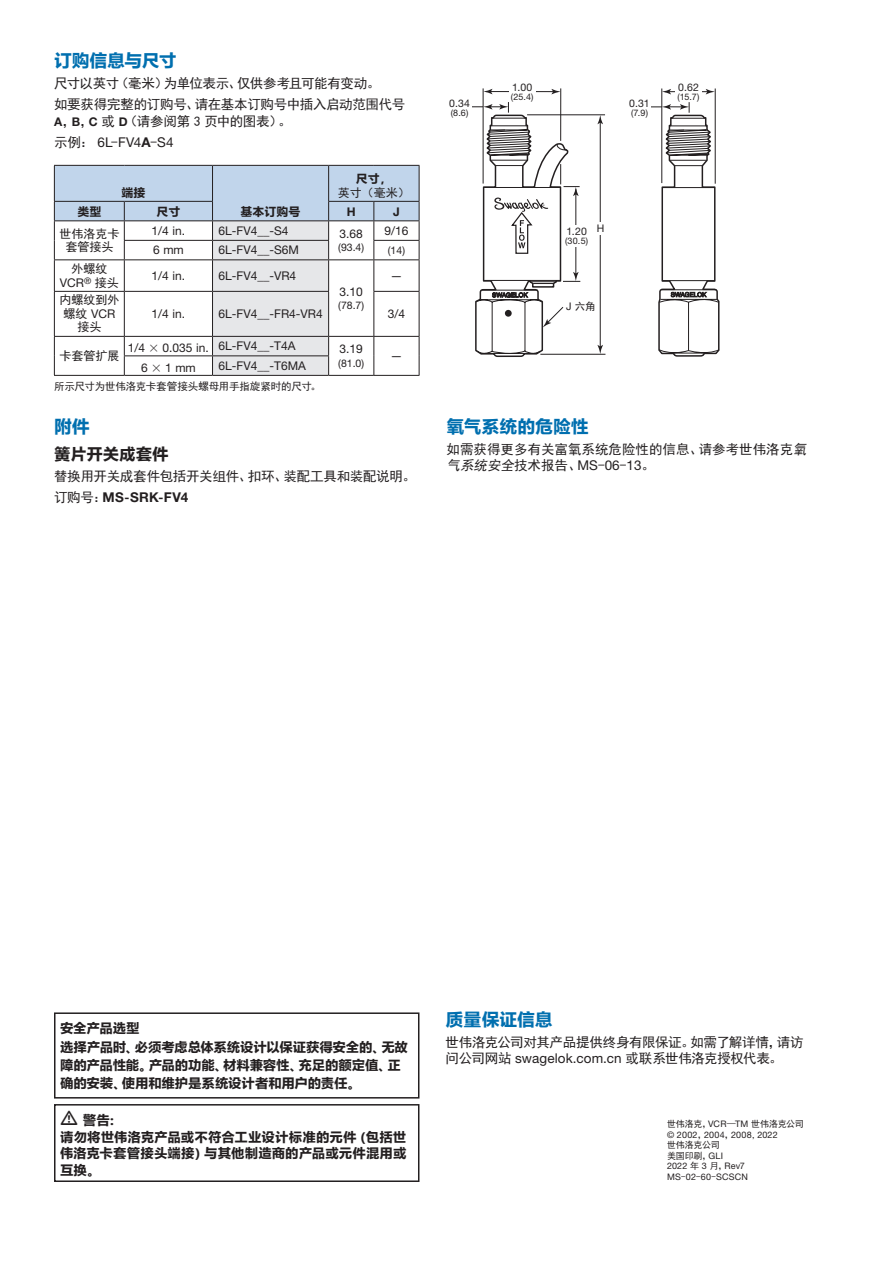
<style>
.page{position:relative;width:893px;height:1263px;background:#fff}
.page>*{position:absolute;margin:0;border:0;box-sizing:border-box;transform-origin:0 0}
.t1{font:700 18px "Sim Hei";letter-spacing:-.015em;color:#006faf}
.t2{font:700 16.5px "Sim Hei";letter-spacing:-.005em;color:#231f20}
.t3{font:13.5px/16.5px "Sim Hei";letter-spacing:-.02em;color:#231f20}
.t4{font:700 13.5px/16.5px "Sim Hei";letter-spacing:-.01em;color:#231f20}
.t5{font:13.5px/16.5px "Sim Hei";color:#231f20}
.t6{font:700 13.5px "Helvetica Neue LT Std";letter-spacing:.02em;color:#231f20}
.t7{font:13.5px "Helvetica Neue LT Std";letter-spacing:.015em;color:#231f20}
.t8{font:12px "Helvetica Neue LT Std";color:#231f20}
.t9{font:12px/13.5px "Sim Hei";color:#231f20;text-align:center}
.t10{font:700 12px "Sim Hei";color:#231f20}
.t11{font:700 12px "Helvetica Neue LT Std";color:#231f20}
.t12{font:10.5px "Helvetica Neue LT Std";color:#231f20}
.t13{font:10.5px "Sim Hei";letter-spacing:-.01em;color:#231f20}
.t14{font:9px/10.5px "Helvetica Neue LT Std";letter-spacing:.02em;color:#231f20}
.t15{font:9px/10.5px "Sim Hei";letter-spacing:-.025em;color:#231f20}
.s1{font-family:"Helvetica Neue LT Std";font-weight:700;font-size:12px}
.s2{font-family:"Sim Hei"}
.s3{font-weight:700}
.s4{font-family:"Sim Hei";font-weight:400}
.s5{font-family:"Helvetica Neue LT Std"}
.s6{font-style:italic}
</style>
<div class="page">
<div style="left:54px;top:1012px;width:365px;height:86px;border:2px solid #231f20"></div>
<div style="left:54px;top:1104px;width:365px;height:78px;border:2px solid #231f20"></div>
<svg style="left:651px;top:102px;width:69px;height:255px"></svg>
<hr style="left:665px;top:91px;width:45px;height:1px;background:#231f20">
<svg style="left:706px;top:89px;width:9px;height:5px"></svg>
<svg style="left:662px;top:89px;width:9px;height:5px"></svg>
<hr style="left:715px;top:88px;width:1px;height:96px;background:#231f20">
<hr style="left:661px;top:88px;width:1px;height:95px;background:#231f20">
<div style="left:675px;top:81px;width:27px;height:21px;background:#fff"></div>
<hr style="left:486px;top:91px;width:71px;height:1px;background:#231f20">
<svg style="left:551px;top:89px;width:9px;height:5px"></svg>
<svg style="left:484px;top:89px;width:8px;height:5px"></svg>
<hr style="left:560px;top:88px;width:1px;height:53px;background:#231f20">
<hr style="left:527px;top:114px;width:78px;height:1px;background:#231f20">
<hr style="left:540px;top:354px;width:65px;height:1px;background:#231f20">
<hr style="left:600px;top:119px;width:1px;height:231px;background:#231f20">
<svg style="left:597px;top:115px;width:6px;height:9px"></svg>
<svg style="left:597px;top:345px;width:6px;height:9px"></svg>
<hr style="left:483px;top:88px;width:1px;height:96px;background:#231f20">
<svg style="left:472px;top:102px;width:108px;height:255px"></svg>
<div style="left:509px;top:81px;width:26px;height:21px;background:#fff"></div>
<div style="left:593px;top:222px;width:15px;height:13px;background:#fff"></div>
<div style="left:564px;top:225px;width:25px;height:21px;background:#fff"></div>
<div style="left:565px;top:300px;width:33px;height:13px;background:#fff"></div>
<hr style="left:124px;top:375px;width:89px;height:1px;background:#231f20">
<hr style="left:213px;top:375px;width:116px;height:1px;background:#231f20">
<hr style="left:329px;top:375px;width:45px;height:1px;background:#231f20">
<hr style="left:374px;top:375px;width:45px;height:1px;background:#231f20">
<hr style="left:54px;top:375px;width:70px;height:1px;background:#231f20">
<svg style="left:54px;top:165px;width:366px;height:210px"></svg>
<h1 class="t1" style="left:54px;top:50px;width:124px">订购信息与尺寸</h1>
<p class="t3" style="left:54px;top:73px;width:353px;line-height:21px">尺寸以英寸（毫米）为单位表示、仅供参考且可能有变动。<br>如要获得完整的订购号、请在基本订购号中插入启动范围代号</p>
<p class="t3" style="left:54px;top:113px;width:239px"><span class="s1">A</span>，<span class="s1">B</span>，<span class="s1">C</span> 或 <span class="s1">D</span>（请参阅第 3 页中的图表）。</p>
<p class="t7" style="left:54px;top:134px;width:121px"><span class="s2">示例：</span> 6L<span class="s2">-</span>FV4<span class="s3">A</span><span class="s2">-</span>S4</p>
<p class="t10" style="left:121px;top:185px;width:25px">端接</p>
<p class="t10" style="left:356px;top:172px;width:37px">尺寸，</p>
<p class="t9" style="left:338px;top:186px;width:73px">英寸（毫米）</p>
<p class="t10" style="left:241px;top:205px;width:61px">基本订购号</p>
<p class="t10" style="left:77px;top:205px;width:25px">类型</p>
<p class="t10" style="left:156px;top:205px;width:25px">尺寸</p>
<p class="t11" style="left:347px;top:205px;width:10px">H</p>
<p class="t11" style="left:393px;top:205px;width:8px">J</p>
<p class="t9" style="left:59px;top:227px;width:61px">世伟洛克卡套管接头</p>
<p class="t8" style="left:152px;top:223px;width:35px">1/4 in.</p>
<p class="t8" style="left:219px;top:223px;width:72px">6L-FV4__-S4</p>
<p class="t8" style="left:340px;top:226px;width:25px">3.68</p>
<p class="t8" style="left:384px;top:223px;width:26px">9/16</p>
<p class="t12" style="left:338px;top:241px;width:27px">(93.4)</p>
<p class="t8" style="left:153px;top:243px;width:32px">6 mm</p>
<p class="t8" style="left:219px;top:243px;width:82px">6L-FV4__-S6M</p>
<p class="t12" style="left:388px;top:244px;width:19px">(14)</p>
<p class="t9" style="left:71px;top:262px;width:37px">外螺纹</p>
<p class="t8" style="left:60px;top:275px;width:61px">VCR<sup>®</sup> <span class="s2">接头</span></p>
<p class="t9" style="left:59px;top:293px;width:61px">内螺纹到外</p>
<p class="t8" style="left:63px;top:307px;width:53px"><span class="s2">螺纹</span> VCR</p>
<p class="t9" style="left:77px;top:320px;width:25px">接头</p>
<p class="t9" style="left:59px;top:349px;width:61px">卡套管扩展</p>
<p class="t8" style="left:152px;top:268px;width:35px">1/4 in.</p>
<p class="t8" style="left:219px;top:268px;width:79px">6L-FV4__-VR4</p>
<p class="t8" style="left:390px;top:268px;width:13px">—</p>
<p class="t8" style="left:340px;top:284px;width:25px">3.10</p>
<p class="t12" style="left:338px;top:299px;width:27px">(78.7)</p>
<p class="t8" style="left:152px;top:307px;width:35px">1/4 in.</p>
<p class="t8" style="left:219px;top:307px;width:106px">6L-FV4__-FR4-VR4</p>
<p class="t8" style="left:388px;top:307px;width:19px">3/4</p>
<p class="t8" style="left:128px;top:341px;width:19px">1/4</p>
<p class="t8" style="left:163px;top:339px;width:134px">0.035 in. 6L-FV4__-T4A</p>
<p class="t8" style="left:340px;top:342px;width:25px">3.19</p>
<p class="t12" style="left:338px;top:357px;width:27px">(81.0)</p>
<p class="t8" style="left:141px;top:360px;width:8px">6</p>
<p class="t8" style="left:165px;top:360px;width:32px">1 mm</p>
<p class="t8" style="left:219px;top:358px;width:89px">6L-FV4__-T6MA</p>
<p class="t8" style="left:390px;top:349px;width:13px">—</p>
<p class="t13" style="left:54px;top:381px;width:269px">所示尺寸为世伟洛克卡套管接头螺母用手指旋紧时的尺寸。</p>
<h1 class="t1" style="left:54px;top:415px;width:37px">附件</h1>
<p class="t2" style="left:54px;top:444px;width:116px">簧片开关成套件</p>
<p class="t3" style="left:54px;top:468px;width:363px">替换用开关成套件包括开关组件、扣环、装配工具和装配说明。</p>
<p class="t6" style="left:54px;top:489px;width:136px"><span class="s4">订购号：</span>MS<span class="s2">-</span>SRK<span class="s2">-</span>FV4</p>
<p class="t12" style="left:449px;top:97px;width:22px">0.34</p>
<p class="t14" style="left:451px;top:107px;width:19px">(8.6)</p>
<p class="t12" style="left:512px;top:81px;width:22px">1.00</p>
<p class="t14" style="left:511px;top:91px;width:24px">(25.4)</p>
<p class="t12" style="left:629px;top:97px;width:22px">0.31</p>
<p class="t14" style="left:631px;top:107px;width:18px">(7.9)</p>
<p class="t12" style="left:678px;top:81px;width:22px">0.62</p>
<p class="t14" style="left:677px;top:91px;width:24px">(15.7)</p>
<p class="t12" style="left:566px;top:225px;width:40px">1.20 H</p>
<p class="t14" style="left:565px;top:235px;width:25px">(30.5)</p>
<p class="t13" style="left:566px;top:301px;width:31px"><span class="s5">J</span> 六角</p>
<h1 class="t1" style="left:446px;top:415px;width:144px">氧气系统的危险性</h1>
<p class="t5" style="left:446px;top:441px;width:364px">如需获得更多有关富氧系统危险性的信息、请参考世伟洛克<span class="s6">氧气系统安全</span>技术报告、<span class="s5">MS</span>-<span class="s5">06</span>-<span class="s5">13</span>。</p>
<p class="t4" style="left:60px;top:1018px;width:350px;line-height:19.5px">安全产品选型<br>选择产品时、必须考虑总体系统设计以保证获得安全的、无故</p>
<p class="t4" style="left:60px;top:1056px;width:343px;line-height:18px">障的产品性能。产品的功能、材料兼容性、充足的额定值、正确的安装、使用和维护是系统设计者和用户的责任。</p>
<p class="t4" style="left:60px;top:1112px;width:348px;text-indent:23px">警告:<br>请勿将世伟洛克产品或不符合工业设计标准的元件（包括世伟洛克卡套管接头端接）与其他制造商的产品或元件混用或互换。</p>
<h1 class="t1" style="left:446px;top:1008px;width:109px">质量保证信息</h1>
<p class="t3" style="left:446px;top:1034px;width:360px">世伟洛克公司对其产品提供终身有限保证。如需了解详情，请访问公司网站 <span class="s5">swagelok.com.cn</span> 或联系世伟洛克授权代表。</p>
<p class="t15" style="left:667px;top:1119px;width:138px">世伟洛克，<span class="s5">VCR</span>—<span class="s5">TM</span> 世伟洛克公司</p>
<p class="t14" style="left:667px;top:1129px;width:112px">© 2002<span class="s2">，</span>2004<span class="s2">，</span>2008, 2022</p>
<p class="t15" style="left:667px;top:1140px;width:58px">世伟洛克公司美国印刷，<span class="s5">GLI</span></p>
<p class="t14" style="left:667px;top:1160px;width:83px">2022 <span class="s2">年</span> 3 <span class="s2">月，</span>Rev7<br>MS<span class="s2">-</span>02<span class="s2">-</span>60<span class="s2">-</span>SCSCN</p>
</div>
